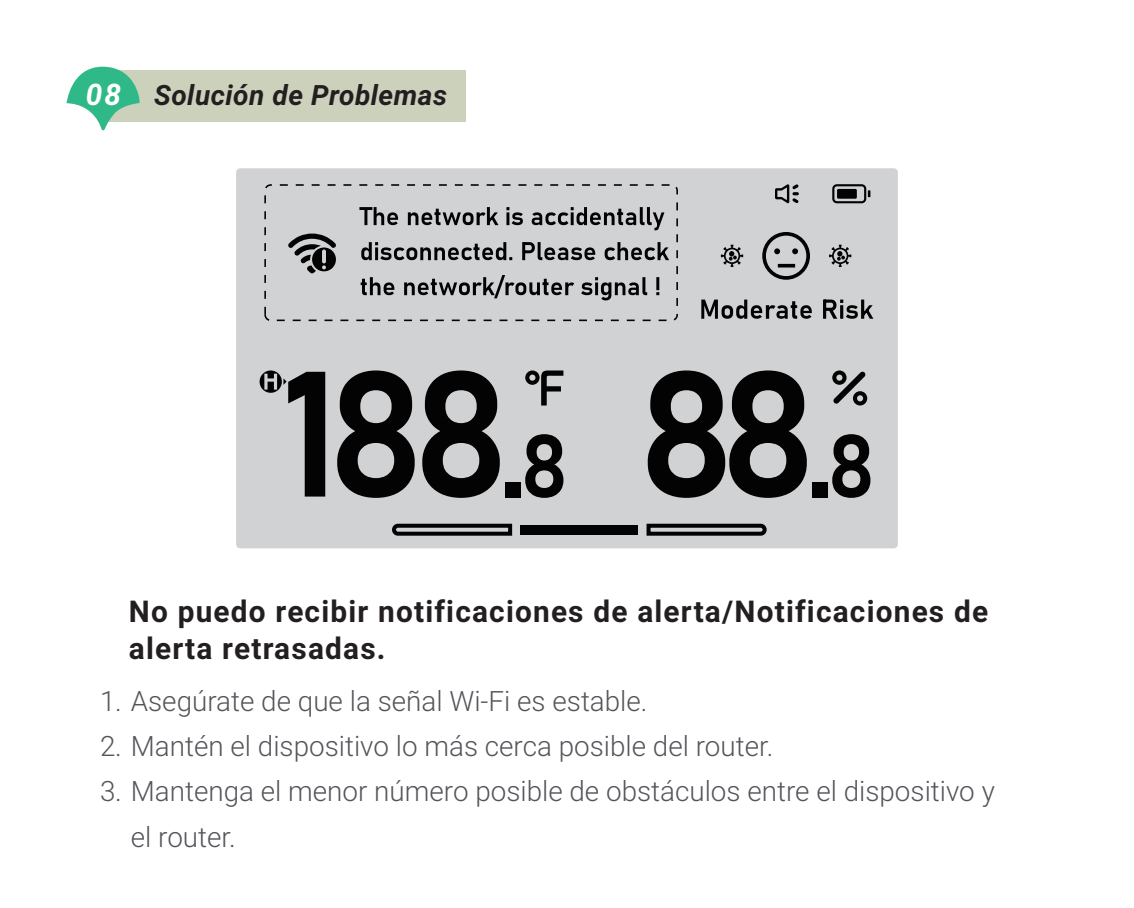
<style>
.page{position:relative;width:1134px;height:908px;background:#fff}
.page>*{position:absolute;margin:0;border:0;box-sizing:border-box;transform-origin:0 0}
.t1{font:700 30px/37.2px "Roboto";letter-spacing:.04em;color:#231f20}
.t2{font:300 28px/45.2px "Roboto";color:#54555a}
.t3{font:italic 700 28px "Roboto";letter-spacing:.02em;color:#231f20}
.s1{font-size:29.6px;color:#fff}
</style>
<div class="page">
<div style="left:101px;top:70px;width:365px;height:52px;background:#ccd1bc"></div>
<svg style="left:67px;top:67px;width:73px;height:64px"></svg>
<div style="left:236px;top:168px;width:662px;height:380px;background:#d1d2d4;border-radius:4px"></div>
<svg style="left:648px;top:370px;width:159px;height:127px"></svg>
<svg style="left:525px;top:434px;width:38px;height:63px"></svg>
<svg style="left:832px;top:434px;width:38px;height:63px"></svg>
<div style="left:505px;top:481px;width:15px;height:16px;background:#030303"></div>
<div style="left:811px;top:481px;width:16px;height:16px;background:#030303"></div>
<div style="left:520px;top:524px;width:118px;height:10px;background:#030303"></div>
<svg style="left:392px;top:523px;width:121px;height:13px"></svg>
<svg style="left:646px;top:523px;width:121px;height:13px"></svg>
<svg style="left:260px;top:370px;width:240px;height:127px"></svg>
<svg style="left:832px;top:370px;width:35px;height:35px"></svg>
<svg style="left:525px;top:370px;width:38px;height:35px"></svg>
<svg style="left:264px;top:184px;width:414px;height:137px"></svg>
<svg style="left:701px;top:299px;width:172px;height:19px"></svg>
<svg style="left:762px;top:232px;width:48px;height:47px"></svg>
<svg style="left:829px;top:244px;width:22px;height:23px"></svg>
<svg style="left:721px;top:244px;width:22px;height:23px"></svg>
<svg style="left:832px;top:184px;width:38px;height:19px"></svg>
<div style="left:837px;top:189px;width:20px;height:10px;background:#030303"></div>
<svg style="left:775px;top:184px;width:24px;height:19px"></svg>
<svg style="left:359px;top:207px;width:310px;height:93px"></svg>
<svg style="left:288px;top:233px;width:48px;height:40px"></svg>
<p class="t3" style="left:86px;top:75px;width:363px"><span class="s1">08</span> Solución de Problemas</p>
<p class="t1" style="left:129px;top:591px;width:861px">No puedo recibir notificaciones de alerta/Notificaciones de alerta retrasadas.</p>
<p class="t2" style="left:100px;top:677px;width:549px">1. Asegúrate de que la señal Wi-Fi es estable.</p>
<p class="t2" style="left:100px;top:722px;width:675px">2. Mantén el dispositivo lo más cerca posible del router.</p>
<p class="t2" style="left:131px;top:767px;width:866px;text-indent:-31px">3. Mantenga el menor número posible de obstáculos entre el dispositivo y el router.</p>
</div>
